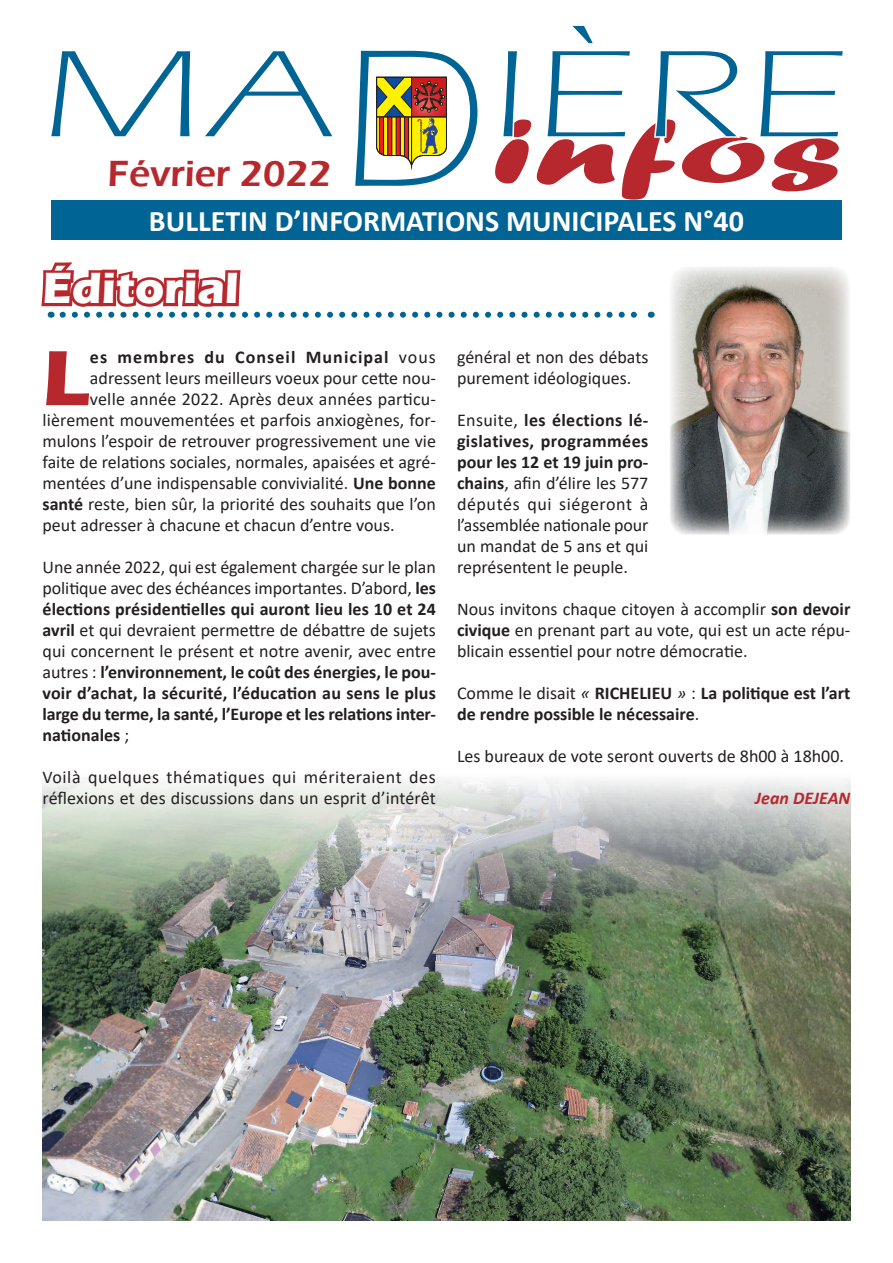
<style>
.page{position:relative;width:893px;height:1263px;background:#fff}
.page>*{position:absolute;margin:0;border:0;box-sizing:border-box;transform-origin:0 0}
.t1{font:300 127.65px "Eras ITC";letter-spacing:.01em;color:#006494;scale:1.59 1}
.t2{font:94.5px "Forte";color:#b7282e;scale:1.75 1}
.t3{font:700 81px "Eras ITC";color:#b7282e}
.t4{font:700 45px "Eras ITC";color:#fff}
.t5{font:600 37.5px "Eras ITC";color:#b7282e}
.t6{font:700 30px "Calibri";color:#fff}
.t7{font:18px/21px "Calibri";color:#231f20}
.t8{font:700 18px/21px "Calibri";color:#231f20;text-align:justify}
.t9{font:700 18px "Calibri";letter-spacing:.06em;color:#231f20}
.t10{font:italic 700 18px "Calibri";color:#b7282e}
.s1{font-family:"Eras ITC";font-weight:300;font-size:202.5px;color:#006494}
.s2{font-weight:400}
.s3{font-weight:700}
.s4{font-weight:400;font-style:italic}
</style>
<div class="page">
<div style="left:51px;top:200px;width:791px;height:39px;background:#006494"></div>
<img style="left:43px;top:779px;width:807px;height:441px">
<svg style="left:41px;top:76px;width:604px;height:242px"></svg>
<img style="left:670px;top:267px;width:180px;height:268px">
<h1 class="t1" style="left:39px;top:23px;width:190px">MA</h1>
<h3 class="t5" style="left:108px;top:152px;width:225px">Février 2022</h3>
<h1 class="t1" style="left:489px;top:23px;width:230px">IÈRE</h1>
<h2 class="t2" style="left:341px;top:96px;width:288px"><span class="s1">D</span>infos</h2>
<h3 class="t6" style="left:149px;top:200px;width:596px">BULLETIN D’INFORMATIONS MUNICIPALES N°40</h3>
<h3 class="t4" style="left:43px;top:262px;width:198px">Éditorial</h3>
<h3 class="t3" style="left:43px;top:332px;width:49px">L</h3>
<p class="t9" style="left:90px;top:344px;width:347px">es membres du Conseil Municipal <span class="s2">vous</span></p>
<p class="t7" style="left:90px;top:367px;width:347px">adressent leurs meilleurs voeux pour cette nou-</p>
<p class="t7" style="left:90px;top:388px;width:347px">velle année 2022. Après deux années particu-</p>
<p class="t7" style="left:43px;top:409px;width:395px">lièrement mouvementées et parfois anxiogènes, for-</p>
<p class="t7" style="left:43px;top:430px;width:395px">mulons l’espoir de retrouver progressivement une vie</p>
<p class="t7" style="left:43px;top:451px;width:395px">faite de relations sociales, normales, apaisées et agré-</p>
<p class="t7" style="left:43px;top:472px;width:395px">mentées d’une indispensable convivialité. <span class="s3">Une bonne</span></p>
<p class="t7" style="left:43px;top:493px;width:395px"><span class="s3">santé</span> reste, bien sûr, la priorité des souhaits que l’on</p>
<p class="t7" style="left:43px;top:514px;width:354px">peut adresser à chacune et chacun d’entre vous.</p>
<p class="t8" style="left:43px;top:557px;width:395px"><span class="s2">Une année 2022, qui est également chargée sur le plan politique avec des échéances importantes. D’abord,</span> les élections présidentielles qui auront lieu les 10 et 24 avril <span class="s2">et qui devraient permettre de débattre de sujets qui concernent le présent et notre avenir, avec entre autres :</span> l’environnement, le coût des énergies, le pou&shy;voir d’achat, la sécurité, l’éducation au sens le plus large du terme, la santé, l’Europe et les relations inter&shy;nationales <span class="s2">;</span></p>
<p class="t7" style="left:43px;top:766px;width:395px">Voilà quelques thématiques qui mériteraient des réflexions et des discussions dans un esprit d’intérêt</p>
<p class="t7" style="left:457px;top:346px;width:193px">général et non des débats purement idéologiques.</p>
<p class="t7" style="left:457px;top:409px;width:193px;text-align:justify">Ensuite, <span class="s3">les élections lé&shy;gislatives, programmées pour les 12 et 19 juin pro&shy;chains</span>, afin d’élire les 577 députés qui siégeront à l’assemblée nationale pour un mandat de 5 ans et qui représentent le peuple.</p>
<p class="t7" style="left:457px;top:598px;width:395px;text-align:justify">Nous invitons chaque citoyen à accomplir <span class="s3">son devoir civique</span> en prenant part au vote, qui est un acte répu&shy;blicain essentiel pour notre démocratie.</p>
<p class="t8" style="left:457px;top:683px;width:395px"><span class="s2">Comme le disait</span> <span class="s4">«</span> RICHELIEU <span class="s4">»</span> <span class="s2">:</span> La politique est l’art de rendre possible le nécessaire<span class="s2">.</span></p>
<p class="t7" style="left:457px;top:745px;width:388px">Les bureaux de vote seront ouverts de 8h00 à 18h00.</p>
<p class="t10" style="left:755px;top:786px;width:97px">Jean DEJEAN</p>
</div>
